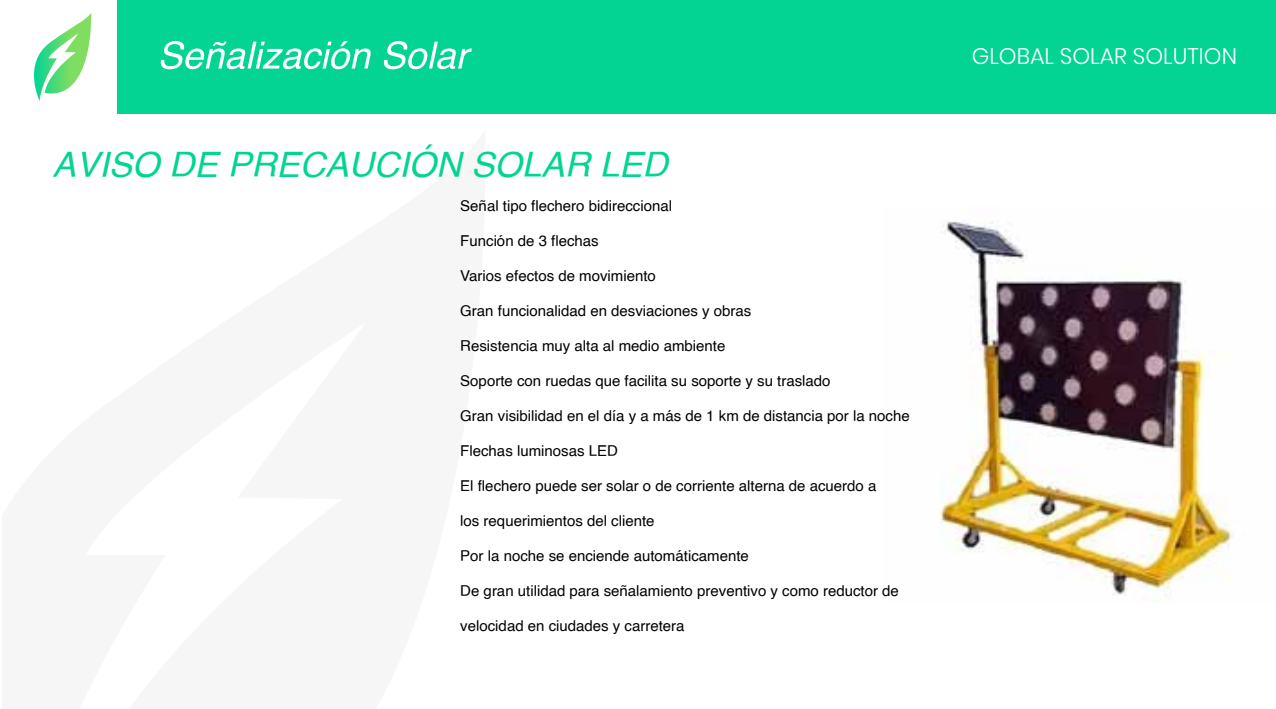
<style>
.page{position:relative;width:1276px;height:709px;background:#fff}
.page>*{position:absolute;margin:0;border:0;box-sizing:border-box;transform-origin:0 0}
.t1{font:italic 35px "Helvetica";color:#03d494}
.t2{font:300 22.5px "Poppins";color:#fff}
.t3{font:15px "Helvetica";color:#000}
</style>
<div class="page">
<div style="left:118px;top:0;width:1158px;height:114px;background:#03d494"></div>
<svg style="left:34px;top:13px;width:58px;height:88px"></svg>
<svg style="left:160px;top:41px;width:312px;height:28px"></svg>
<img style="left:939px;top:221px;width:293px;height:375px">
<h1 class="t1" style="left:52px;top:137px;width:617px">AVISO DE PRECAUCIÓN SOLAR LED</h1>
<p class="t3" style="left:460px;top:194px;width:213px">Señal tipo flechero bidireccional</p>
<p class="t3" style="left:460px;top:229px;width:140px">Función de 3 flechas</p>
<p class="t3" style="left:460px;top:264px;width:197px">Varios efectos de movimiento</p>
<p class="t3" style="left:460px;top:299px;width:292px">Gran funcionalidad en desviaciones y obras</p>
<p class="t3" style="left:460px;top:334px;width:267px">Resistencia muy alta al medio ambiente</p>
<p class="t3" style="left:460px;top:369px;width:372px">Soporte con ruedas que facilita su soporte y su traslado</p>
<p class="t3" style="left:460px;top:404px;width:451px">Gran visibilidad en el día y a más de 1 km de distancia por la noche</p>
<p class="t3" style="left:460px;top:439px;width:159px">Flechas luminosas LED</p>
<p class="t3" style="left:460px;top:474px;width:418px">El flechero puede ser solar o de corriente alterna de acuerdo a</p>
<p class="t3" style="left:460px;top:509px;width:196px">los requerimientos del cliente</p>
<p class="t3" style="left:460px;top:544px;width:290px">Por la noche se enciende automáticamente</p>
<p class="t3" style="left:460px;top:579px;width:440px">De gran utilidad para señalamiento preventivo y como reductor de</p>
<p class="t3" style="left:460px;top:614px;width:226px">velocidad en ciudades y carretera</p>
<h2 class="t2" style="left:972px;top:43px;width:267px">GLOBAL SOLAR SOLUTION</h2>
</div>
